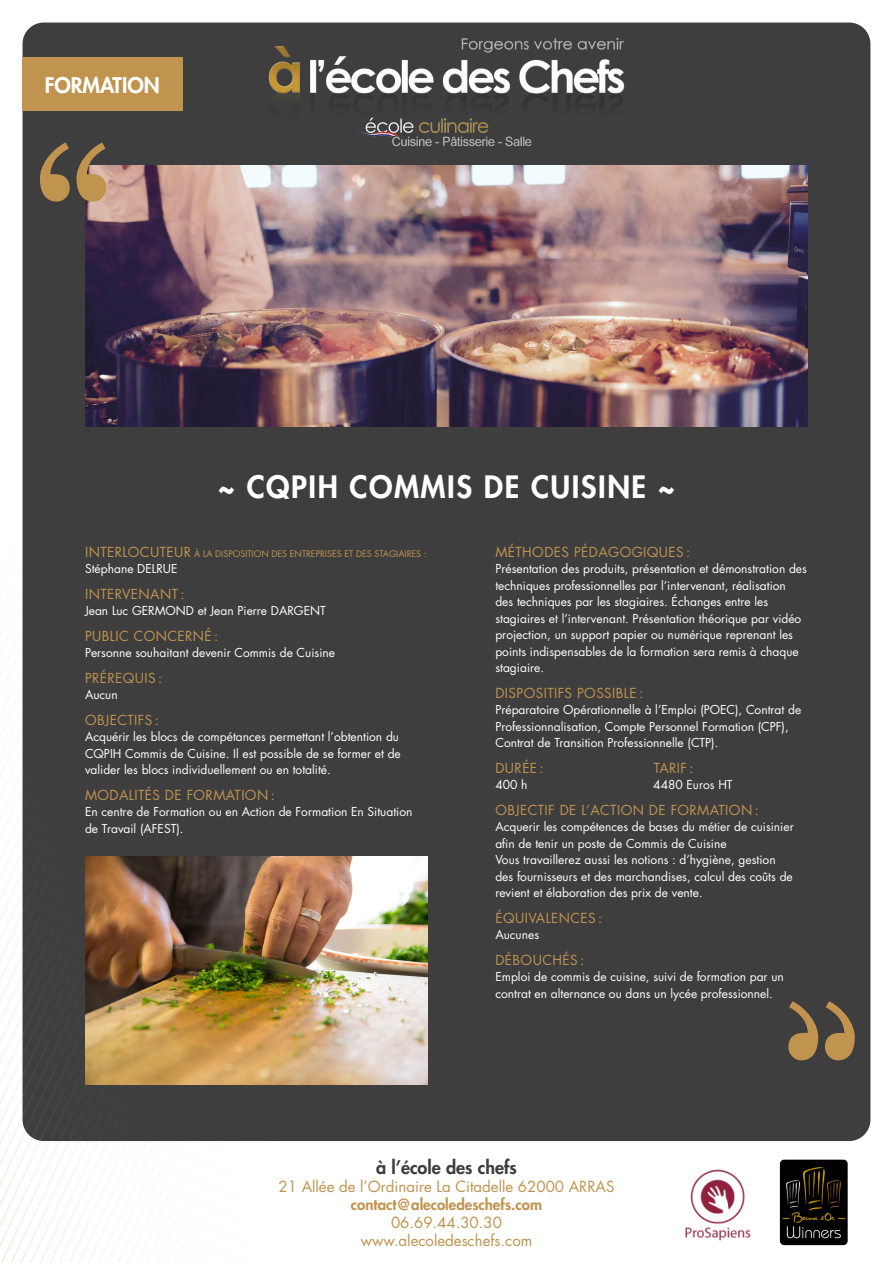
<style>
.page{position:relative;width:893px;height:1263px;background:#fff}
.page>*{position:absolute;margin:0;border:0;box-sizing:border-box;transform-origin:0 0}
.t1{font:800 30px "Futura Std";letter-spacing:.05em;color:#fff}
.t2{font:800 21px "Futura Std";color:#fff}
.t3{font:800 18px "Futura Std";color:#3e3e3f}
.t4{font:15px "Futura Std";color:#c0934f}
.t5{font:800 15px "Futura Std";color:#c0934f}
.t6{font:13.5px "Futura Std";letter-spacing:.03em;color:#c0934f}
.t7{font:12px/16.5px "Futura Std";color:#fff}
.t8{font:8.85px "Futura Std";color:#c0934f}
.s1{font-size:13.5px}
</style>
<div class="page">
<div style="left:23px;top:23px;width:847px;height:1118px;background:#3e3e3f;border-radius:21px"></div>
<img style="left:237px;top:37px;width:419px;height:129px">
<div style="left:23px;top:57px;width:160px;height:54px;background:#c0934f"></div>
<svg style="left:16px;top:670px;width:8px;height:593px"></svg>
<img style="left:85px;top:166px;width:723px;height:260px">
<img style="left:85px;top:856px;width:342px;height:228px">
<svg style="left:40px;top:142px;width:66px;height:60px"></svg>
<div style="left:780px;top:1160px;width:68px;height:85px;background:#000;border-radius:4px"></div>
<img style="left:783px;top:1167px;width:61px;height:72px">
<img style="left:685px;top:1169px;width:66px;height:72px">
<svg style="left:788px;top:1001px;width:67px;height:59px"></svg>
<p class="t2" style="left:45px;top:72px;width:117px">FORMATION</p>
<p class="t1" style="left:218px;top:468px;width:459px">~ CQPIH COMMIS DE CUISINE ~</p>
<p class="t8" style="left:85px;top:548px;width:343px"><span class="s1">INTERLOCUTEUR</span> À LA DISPOSITION DES ENTREPRISES ET DES STAGIAIRES :</p>
<p class="t7" style="left:85px;top:561px;width:94px">Stéphane DELRUE</p>
<p class="t6" style="left:85px;top:585px;width:101px">INTERVENANT :</p>
<p class="t7" style="left:85px;top:603px;width:242px">Jean Luc GERMOND et Jean Pierre DARGENT</p>
<p class="t6" style="left:85px;top:627px;width:135px">PUBLIC CONCERNÉ :</p>
<p class="t7" style="left:85px;top:645px;width:251px">Personne souhaitant devenir Commis de Cuisine</p>
<p class="t6" style="left:85px;top:669px;width:79px">PRÉREQUIS :</p>
<p class="t7" style="left:85px;top:687px;width:34px">Aucun</p>
<p class="t6" style="left:85px;top:711px;width:75px">OBJECTIFS :</p>
<p class="t7" style="left:85px;top:729px;width:317px">Acquérir les blocs de compétances permettant l’obtention du<br>CQPIH Commis de Cuisine. Il est possible de se former et de valider les blocs individuellement ou en totalité.</p>
<p class="t6" style="left:85px;top:786px;width:191px">MODALITÉS DE FORMATION :</p>
<p class="t7" style="left:85px;top:804px;width:329px">En centre de Formation ou en Action de Formation En Situation de Travail (AFEST).</p>
<p class="t6" style="left:495px;top:543px;width:196px">MÉTHODES PÉDAGOGIQUES :</p>
<p class="t7" style="left:495px;top:561px;width:313px">Présentation des produits, présentation et démonstration des techniques professionnelles par l’intervenant, réalisation<br>des techniques par les stagiaires. Échanges entre les stagiaires et l’intervenant. Présentation théorique par vidéo projection, un support papier ou numérique reprenant les points indispensables de la formation sera remis à chaque stagiaire.</p>
<p class="t6" style="left:495px;top:684px;width:149px">DISPOSITIFS POSSIBLE :</p>
<p class="t7" style="left:495px;top:702px;width:307px">Préparatoire Opérationnelle à l’Emploi (POEC), Contrat de<br>Professionnalisation, Compte Personnel Formation (CPF),<br>Contrat de Transition Professionnelle (CTP).</p>
<p class="t6" style="left:495px;top:759px;width:50px">DURÉE :</p>
<p class="t6" style="left:654px;top:759px;width:41px">TARIF :</p>
<p class="t7" style="left:495px;top:777px;width:34px">400 h</p>
<p class="t7" style="left:653px;top:777px;width:81px">4480 Euros HT</p>
<p class="t6" style="left:495px;top:801px;width:265px">OBJECTIF DE L’ACTION DE FORMATION :</p>
<p class="t7" style="left:495px;top:819px;width:300px">Acquerir les compétences de bases du métier de cuisinier afin de tenir un poste de Commis de Cuisine</p>
<p class="t7" style="left:495px;top:852px;width:299px">Vous travaillerez aussi les notions : d’hygiène, gestion des fournisseurs et des marchandises, calcul des coûts de revient et élaboration des prix de vente.</p>
<p class="t6" style="left:495px;top:909px;width:108px">ÉQUIVALENCES :</p>
<p class="t7" style="left:495px;top:927px;width:45px">Aucunes</p>
<p class="t6" style="left:495px;top:951px;width:90px">DÉBOUCHÉS :</p>
<p class="t7" style="left:495px;top:969px;width:290px">Emploi de commis de cuisine, suivi de formation par un contrat en alternance ou dans un lycée professionnel.</p>
<p class="t3" style="left:376px;top:1156px;width:142px">à l’école des chefs</p>
<p class="t4" style="left:279px;top:1177px;width:337px">21 Allée de l’Ordinaire La Citadelle 62000 ARRAS</p>
<p class="t5" style="left:351px;top:1195px;width:193px">contact@alecoledeschefs.com</p>
<p class="t4" style="left:391px;top:1213px;width:112px">06.69.44.30.30</p>
<p class="t4" style="left:361px;top:1231px;width:173px">www.alecoledeschefs.com</p>
</div>
